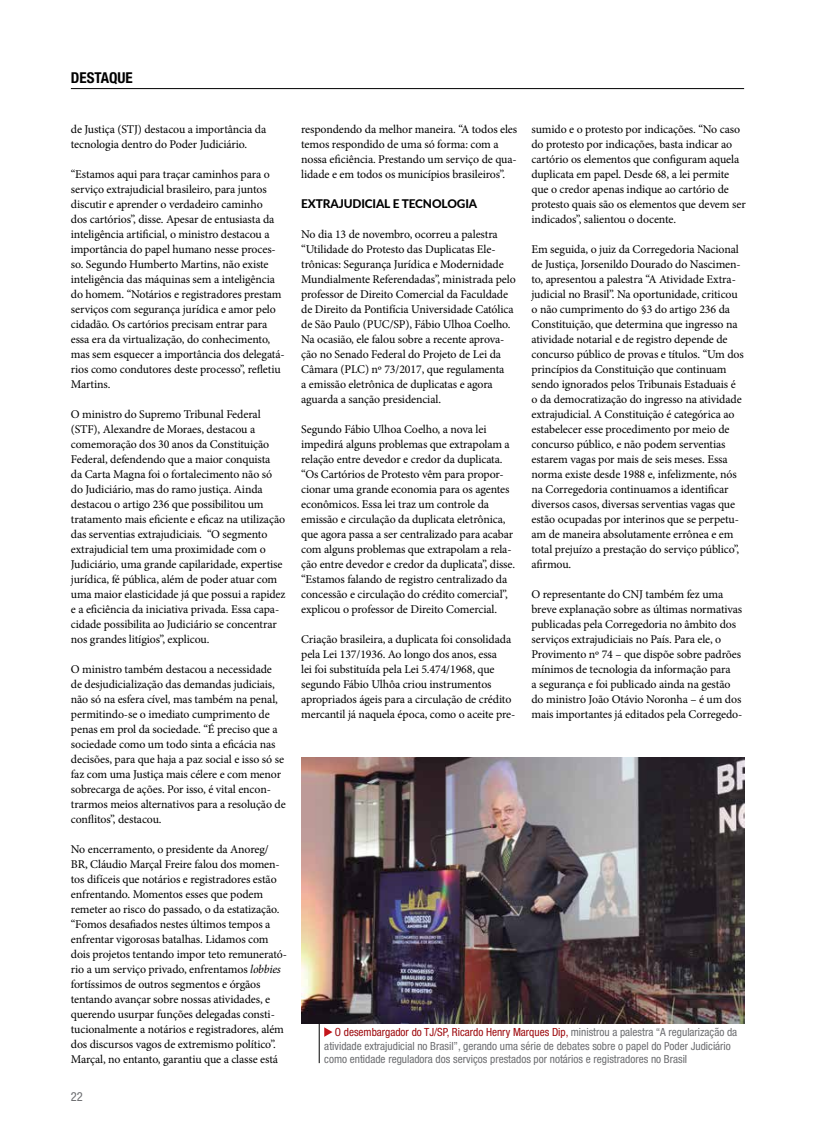
<style>
.page{position:relative;width:815px;height:1134px;background:#fff}
.page>*{position:absolute;margin:0;border:0;box-sizing:border-box;transform-origin:0 0}
.t1{font:700 condensed 15px "Helvetica Neue";color:#000}
.t2{font:condensed 12.5px "Helvetica Neue";color:#6d6e71}
.t3{font:11.88px/15px "Minion Pro";letter-spacing:-.01em;color:#000}
.t4{font:800 11.88px "Lato";letter-spacing:-.01em;color:#000}
.t5{font:condensed 11.25px/13.5px "Helvetica Neue";color:#6d6e71}
.s1{font-style:italic}
.s2{color:#9e0b0f}
</style>
<div class="page">
<hr style="left:71px;top:88px;width:673px;height:1px;background:#000">
<hr style="left:319px;top:1024px;width:1px;height:39px;background:#000">
<svg style="left:324px;top:1027px;width:8px;height:10px"></svg>
<img style="left:301px;top:758px;width:443px;height:266px">
<p class="t1" style="left:71px;top:68px;width:63px">DESTAQUE</p>
<p class="t3" style="left:71px;top:122px;width:197px">de Justiça (STJ) destacou a importância da tecnologia dentro do Poder Judiciário.</p>
<p class="t3" style="left:71px;top:167px;width:215px">“Estamos aqui para traçar caminhos para o serviço extrajudicial brasileiro, para juntos discutir e aprender o verdadeiro caminho<br>dos cartórios”, disse. Apesar de entusiasta da inteligência artificial, o ministro destacou a importância do papel humano nesse proces&shy;so. Segundo Humberto Martins, não existe inteligência das máquinas sem a inteligência do homem. “Notários e registradores prestam serviços com segurança jurídica e amor pelo cidadão. Os cartórios precisam entrar para essa era da virtualização, do conhecimento, mas sem esquecer a importância dos delegatá&shy;rios como condutores deste processo”, refletiu Martins.</p>
<p class="t3" style="left:71px;top:407px;width:216px">O ministro do Supremo Tribunal Federal (STF), Alexandre de Moraes, destacou a comemoração dos 30 anos da Constituição Federal, defendendo que a maior conquista<br>da Carta Magna foi o fortalecimento não só do Judiciário, mas do ramo justiça. Ainda destacou o artigo 236 que possibilitou um tratamento mais eficiente e eficaz na utilização das serventias extrajudiciais. “O segmento extrajudicial tem uma proximidade com o Judiciário, uma grande capilaridade, expertise jurídica, fé pública, além de poder atuar com uma maior elasticidade já que possui a rapidez e a eficiência da iniciativa privada. Essa capa&shy;cidade possibilita ao Judiciário se concentrar nos grandes litígios”, explicou.</p>
<p class="t3" style="left:71px;top:662px;width:216px">O ministro também destacou a necessidade de desjudicialização das demandas judiciais, não só na esfera cível, mas também na penal, permitindo-se o imediato cumprimento de penas em prol da sociedade. “É preciso que a sociedade como um todo sinta a eficácia nas decisões, para que haja a paz social e isso só se faz com uma Justiça mais célere e com menor sobrecarga de ações. Por isso, é vital encon&shy;trarmos meios alternativos para a resolução de conflitos”, destacou.</p>
<p class="t3" style="left:71px;top:842px;width:218px">No encerramento, o presidente da Anoreg/ BR, Cláudio Marçal Freire falou dos momen&shy;tos difíceis que notários e registradores estão enfrentando. Momentos esses que podem remeter ao risco do passado, o da estatização. “Fomos desafiados nestes últimos tempos a enfrentar vigorosas batalhas. Lidamos com dois projetos tentando impor teto remunerató&shy;rio a um serviço privado, enfrentamos <span class="s1">lobbies </span>fortíssimos de outros segmentos e órgãos tentando avançar sobre nossas atividades, e querendo usurpar funções delegadas consti&shy;tucionalmente a notários e registradores, além dos discursos vagos de extremismo político”.<br>Marçal, no entanto, garantiu que a classe está</p>
<p class="t2" style="left:71px;top:1090px;width:13px">22</p>
<p class="t3" style="left:301px;top:122px;width:218px">respondendo da melhor maneira. “A todos eles temos respondido de uma só forma: com a nossa eficiência. Prestando um serviço de qua&shy;lidade e em todos os municípios brasileiros”.</p>
<p class="t4" style="left:301px;top:195px;width:23px">EXTRAJ</p>
<p class="t4" style="left:344px;top:195px;width:16px">UDICIAL</p>
<p class="t4" style="left:393px;top:195px;width:18px">E TECN</p>
<p class="t4" style="left:432px;top:195px;width:33px">OLOGIA</p>
<p class="t3" style="left:301px;top:227px;width:216px">No dia 13 de novembro, ocorreu a palestra “Utilidade do Protesto das Duplicatas Ele&shy;trônicas: Segurança Jurídica e Modernidade Mundialmente Referendadas”, ministrada pelo professor de Direito Comercial da Faculdade de Direito da Pontifícia Universidade Católica de São Paulo (PUC/SP), Fábio Ulhoa Coelho.<br>Na ocasião, ele falou sobre a recente aprova&shy;ção no Senado Federal do Projeto de Lei da Câmara (PLC) nº 73/2017, que regulamenta<br>a emissão eletrônica de duplicatas e agora aguarda a sanção presidencial.</p>
<p class="t3" style="left:301px;top:422px;width:215px">Segundo Fábio Ulhoa Coelho, a nova lei impedirá alguns problemas que extrapolam a relação entre devedor e credor da duplicata. “Os Cartórios de Protesto vêm para propor&shy;cionar uma grande economia para os agentes econômicos. Essa lei traz um controle da emissão e circulação da duplicata eletrônica, que agora passa a ser centralizado para acabar com alguns problemas que extrapolam a rela&shy;ção entre devedor e credor da duplicata”, disse. “Estamos falando de registro centralizado da concessão e circulação do crédito comercial”, explicou o professor de Direito Comercial.</p>
<p class="t3" style="left:301px;top:632px;width:216px">Criação brasileira, a duplicata foi consolidada pela Lei 137/1936. Ao longo dos anos, essa<br>lei foi substituída pela Lei 5.474/1968, que segundo Fábio Ulhôa criou instrumentos apropriados ágeis para a circulação de crédito mercantil já naquela época, como o aceite pre-</p>
<p class="t3" style="left:531px;top:122px;width:216px">sumido e o protesto por indicações. “No caso do protesto por indicações, basta indicar ao cartório os elementos que configuram aquela duplicata em papel. Desde 68, a lei permite que o credor apenas indique ao cartório de protesto quais são os elementos que devem ser indicados”, salientou o docente.</p>
<p class="t3" style="left:531px;top:242px;width:214px">Em seguida, o juiz da Corregedoria Nacional de Justiça, Jorsenildo Dourado do Nascimen&shy;to, apresentou a palestra “A Atividade Extra&shy;judicial no Brasil”. Na oportunidade, criticou o não cumprimento do §3 do artigo 236 da Constituição, que determina que ingresso na atividade notarial e de registro depende de concurso público de provas e títulos. “Um dos princípios da Constituição que continuam sendo ignorados pelos Tribunais Estaduais é o da democratização do ingresso na atividade extrajudicial. A Constituição é categórica ao estabelecer esse procedimento por meio de concurso público, e não podem serventias estarem vagas por mais de seis meses. Essa norma existe desde 1988 e, infelizmente, nós na Corregedoria continuamos a identificar diversos casos, diversas serventias vagas que estão ocupadas por interinos que se perpetu&shy;am de maneira absolutamente errônea e em total prejuízo a prestação do serviço público”, afirmou.</p>
<p class="t3" style="left:531px;top:587px;width:212px">O representante do CNJ também fez uma breve explanação sobre as últimas normativas publicadas pela Corregedoria no âmbito dos serviços extrajudiciais no País. Para ele, o Provimento nº 74 – que dispõe sobre padrões mínimos de tecnologia da informação para<br>a segurança e foi publicado ainda na gestão do ministro João Otávio Noronha – é um dos mais importantes já editados pela Corregedo-</p>
<p class="t5" style="left:324px;top:1025px;width:415px;text-indent:11px"><span class="s2">O desembargador do TJ/SP, Ricardo Henry Marques Dip,</span> ministrou a palestra “A regularização da atividade extrajudicial no Brasil”, gerando uma série de debates sobre o papel do Poder Judiciário como entidade reguladora dos serviços prestados por notários e registradores no Brasil</p>
</div>
